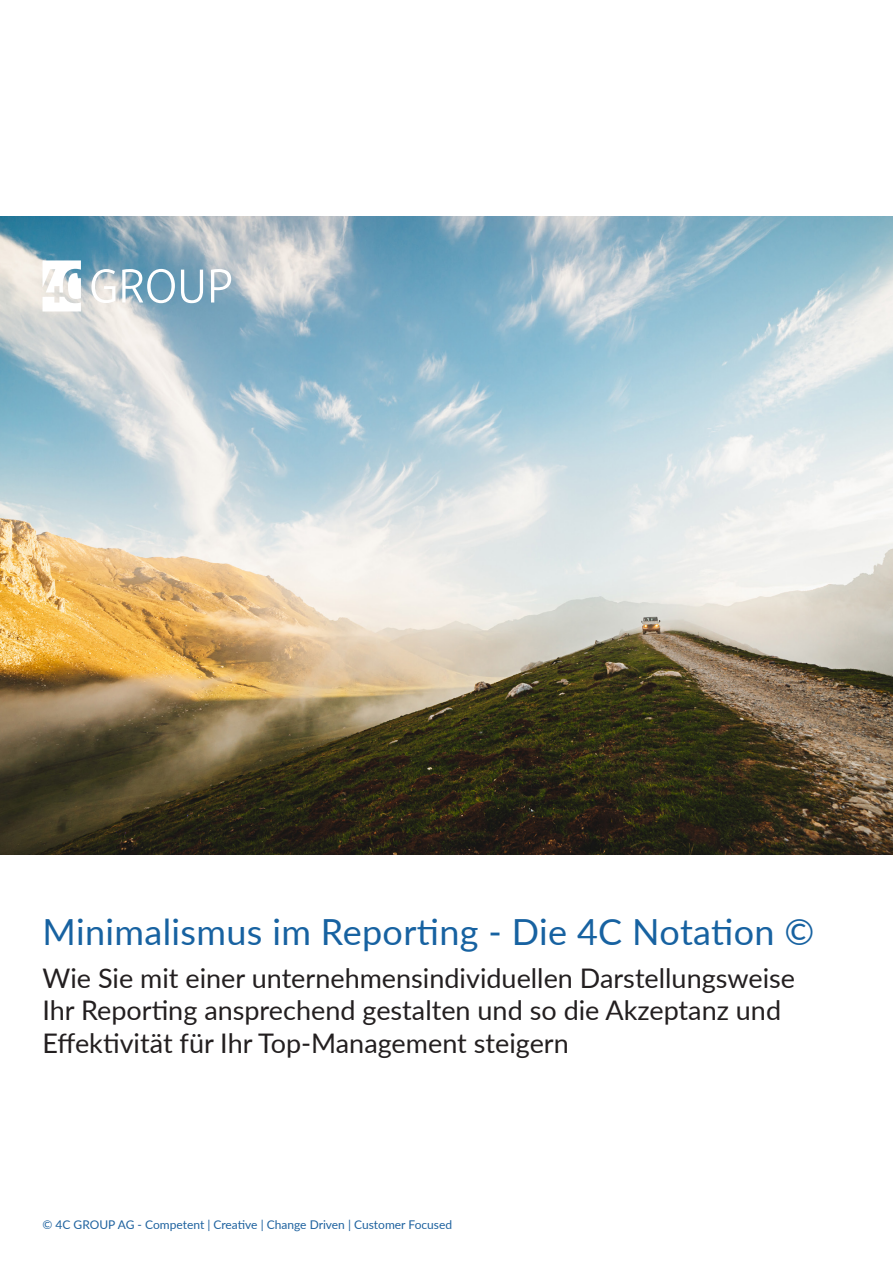
<style>
.page{position:relative;width:893px;height:1263px;background:#fff}
.page>*{position:absolute;margin:0;border:0;box-sizing:border-box;transform-origin:0 0}
.H1_Lato_Regular_Blau_Titel1{font:36px "Lato";letter-spacing:.01em;color:#1762a1}
.H2_Lato_Regular_Schwarz_Titel2{font:27px "Lato";color:#231f20}
.t1{font:12px "Lato";color:#1e629f}
</style>
<div class="page">
<img style="left:0;top:217px;width:893px;height:637px">
<svg style="left:92px;top:269px;width:23px;height:34px"></svg>
<svg style="left:122px;top:269px;width:53px;height:34px"></svg>
<svg style="left:181px;top:270px;width:22px;height:33px"></svg>
<svg style="left:211px;top:269px;width:20px;height:33px"></svg>
<svg style="left:43px;top:260px;width:38px;height:51px"></svg>
<p class="H1_Lato_Regular_Blau_Titel1" style="left:43px;top:906px;width:773px">Minimalismus im Reporting - Die 4C Notation ©</p>
<p class="H2_Lato_Regular_Schwarz_Titel2" style="left:43px;top:959px;width:754px">Wie Sie mit einer unternehmensindividuellen Darstellungsweise</p>
<p class="H2_Lato_Regular_Schwarz_Titel2" style="left:43px;top:991px;width:740px">Ihr Reporting ansprechend gestalten und so die Akzeptanz und</p>
<p class="H2_Lato_Regular_Schwarz_Titel2" style="left:43px;top:1023px;width:528px">Effektivität für Ihr Top-Management steigern</p>
<p class="t1" style="left:43px;top:1216px;width:411px">© 4C GROUP AG - Competent | Creative | Change Driven | Customer Focused</p>
</div>
